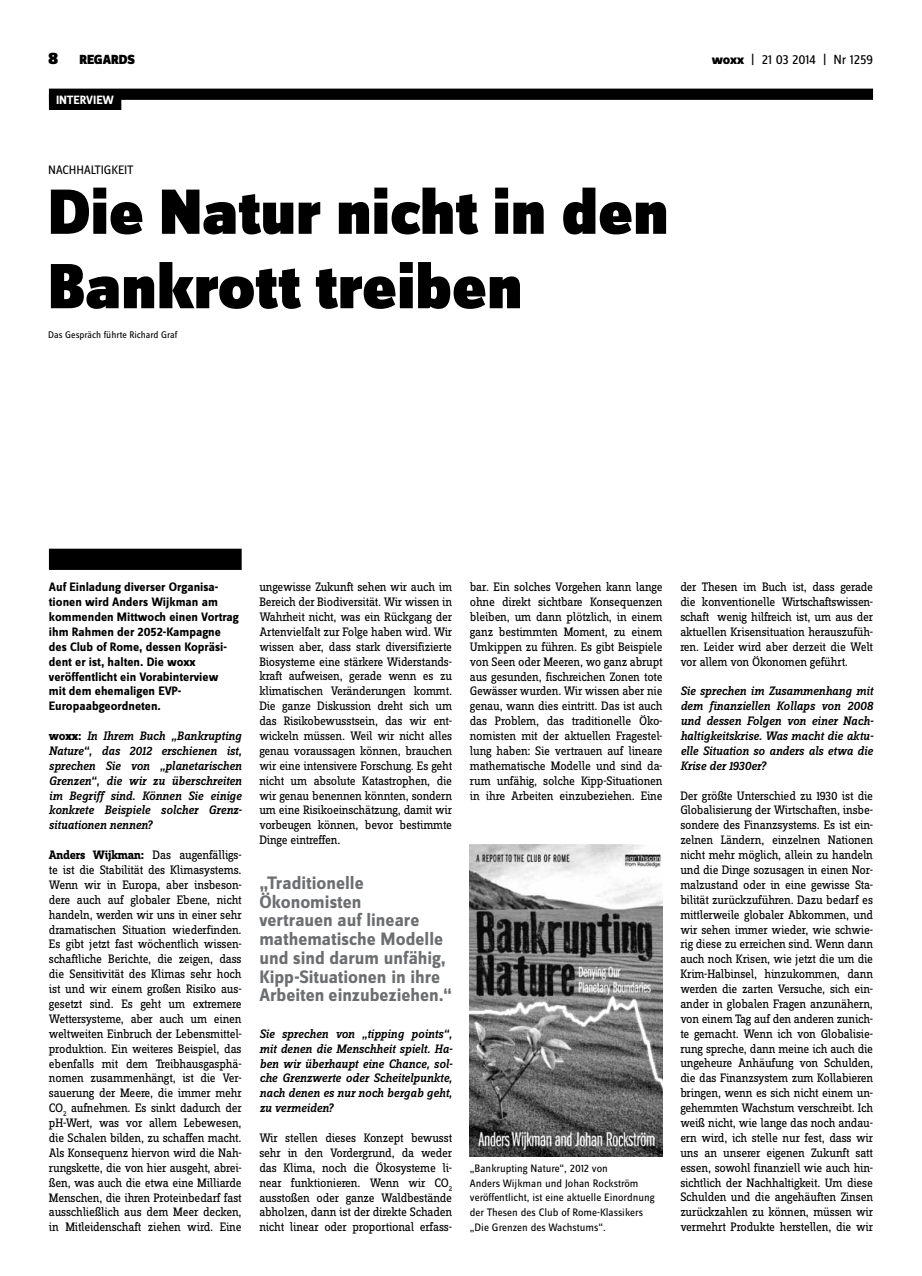
<style>
.page{position:relative;width:922px;height:1276px;background:#fff}
.page>*{position:absolute;margin:0;border:0;box-sizing:border-box;transform-origin:0 0}
.t1{font:900 66.25px/74.4px "Zine Sans Dis";color:#000}
.t2{font:700 18.75px/18.8px "Zine Sans Dis";color:#6d6e71}
.t3{font:13.75px "Zine Sans Dis";letter-spacing:-.01em;color:#000}
.t4{font:900 13.75px "Zine Sans Dis";letter-spacing:-.01em;color:#000}
.t5{font:12.75px/14.9px "Zine Slab Dis";letter-spacing:-.02em;color:#000;text-align:justify}
.t6{font:italic 500 12.75px/14.9px "Zine Slab Dis";letter-spacing:-.01em;color:#000;text-align:justify}
.t7{font:700 12.75px/14.9px "Zine Sans Dis";color:#000}
.t8{font:12.75px "Zine Sans Dis";color:#000}
.t9{font:700 12.5px "Zine Sans Dis";color:#fff}
.t10{font:11.25px/14.9px "Zine Sans Dis";color:#000}
.t11{font:10px "Zine Sans Dis";color:#000}
.s1{font-size:17.5px}
.s2{font-weight:800}
.s3{font-weight:700;font-style:normal}
.s4{font-weight:700}
</style>
<div class="page">
<div style="left:49px;top:89px;width:823px;height:11px;background:#000"></div>
<div style="left:49px;top:94px;width:72px;height:16px;background:#000"></div>
<div style="left:49px;top:549px;width:192px;height:21px;background:#000"></div>
<img style="left:469px;top:844px;width:193px;height:313px">
<p class="t4" style="left:48px;top:53px;width:88px"><span class="s1">8</span> REGARDS</p>
<p class="t3" style="left:711px;top:53px;width:163px"><span class="s2">woxx</span> | 21 03 2014 | Nr 1259</p>
<p class="t9" style="left:56px;top:93px;width:60px">INTERVIEW</p>
<p class="t8" style="left:48px;top:163px;width:87px">NACHHALTIGKEIT</p>
<h1 class="t1" style="left:48px;top:179px;width:622px">Die Natur nicht in den<br>Bankrott treiben</h1>
<p class="t11" style="left:48px;top:329px;width:131px">Das Gespräch führte Richard Graf</p>
<p class="t7" style="left:49px;top:580px;width:191px">Auf Einladung diverser Organisa&shy;tionen wird Anders Wijkman am kommenden Mittwoch einen Vortrag ihm Rahmen der 2052-Kampagne des Club of Rome, dessen Kopräsi&shy;dent er ist, halten. Die woxx veröffentlicht ein Vorabinterview<br>mit dem ehemaligen EVP-<br>Europaabgeordneten.</p>
<p class="t6" style="left:49px;top:728px;width:194px"><span class="s3">woxx:</span> In Ihrem Buch „Bankrupting Nature“, das 2012 erschienen ist, sprechen Sie von „planetarischen Grenzen“, die wir zu überschreiten im Begriff sind. Können Sie einige konkrete Beispiele solcher Grenz&shy;situationen nennen?</p>
<p class="t5" style="left:49px;top:848px;width:194px"><span class="s4">Anders Wijkman:</span> Das augenfälligs&shy;te ist die Stabilität des Klimasystems.<br>Wenn wir in Europa, aber insbeson&shy;dere auch auf globaler Ebene, nicht handeln, werden wir uns in einer sehr dramatischen Situation wiederfinden.<br>Es gibt jetzt fast wöchentlich wissen&shy;schaftliche Berichte, die zeigen, dass die Sensitivität des Klimas sehr hoch ist und wir einem großen Risiko aus&shy;gesetzt sind. Es geht um extremere Wettersysteme, aber auch um einen weltweiten Einbruch der Lebensmittel&shy;produktion. Ein weiteres Beispiel, das ebenfalls mit dem Treibhausgasphä&shy;nomen zusammenhängt, ist die Ver&shy;sauerung der Meere, die immer mehr CO<sub>2</sub> aufnehmen. Es sinkt dadurch der pH-Wert, was vor allem Lebewesen, die Schalen bilden, zu schaffen macht.<br>Als Konsequenz hiervon wird die Nah&shy;rungskette, die von hier ausgeht, abrei&shy;ßen, was auch die etwa eine Milliarde Menschen, die ihren Proteinbedarf fast ausschließlich aus dem Meer decken, in Mitleidenschaft ziehen wird. Eine</p>
<p class="t5" style="left:259px;top:580px;width:194px">ungewisse Zukunft sehen wir auch im Bereich der Biodiversität. Wir wissen in Wahrheit nicht, was ein Rückgang der Artenvielfalt zur Folge haben wird. Wir wissen aber, dass stark diversifizierte Biosysteme eine stärkere Widerstands&shy;kraft aufweisen, gerade wenn es zu klimatischen Veränderungen kommt.<br>Die ganze Diskussion dreht sich um das Risikobewusstsein, das wir ent&shy;wickeln müssen. Weil wir nicht alles genau voraussagen können, brauchen wir eine intensivere Forschung. Es geht nicht um absolute Katastrophen, die wir genau benennen könnten, sondern um eine Risikoeinschätzung, damit wir vorbeugen können, bevor bestimmte Dinge eintreffen.</p>
<h2 class="t2" style="left:259px;top:874px;width:194px">„Traditionelle<br>Ökonomisten<br>vertrauen auf lineare mathematische Modelle und sind darum unfähig,<br>Kipp-Situationen in ihre<br>Arbeiten einzubeziehen.“</h2>
<p class="t6" style="left:259px;top:1026px;width:194px">Sie sprechen von „tipping points“, mit denen die Menschheit spielt. Ha&shy;ben wir überhaupt eine Chance, sol&shy;che Grenzwerte oder Scheitelpunkte, nach denen es nur noch bergab geht, zu vermeiden?</p>
<p class="t5" style="left:259px;top:1131px;width:194px">Wir stellen dieses Konzept bewusst sehr in den Vordergrund, da weder das Klima, noch die Ökosysteme li&shy;near funktionieren. Wenn wir CO<sub>2 </sub>ausstoßen oder ganze Waldbestände abholzen, dann ist der direkte Schaden nicht linear oder proportional erfass-</p>
<p class="t5" style="left:469px;top:580px;width:194px">bar. Ein solches Vorgehen kann lange ohne direkt sichtbare Konsequenzen bleiben, um dann plötzlich, in einem ganz bestimmten Moment, zu einem Umkippen zu führen. Es gibt Beispiele von Seen oder Meeren, wo ganz abrupt aus gesunden, fischreichen Zonen tote Gewässer wurden. Wir wissen aber nie genau, wann dies eintritt. Das ist auch das Problem, das traditionelle Öko&shy;nomisten mit der aktuellen Fragestel&shy;lung haben: Sie vertrauen auf lineare mathematische Modelle und sind da&shy;rum unfähig, solche Kipp-Situationen in ihre Arbeiten einzubeziehen. Eine</p>
<p class="t5" style="left:680px;top:580px;width:194px">der Thesen im Buch ist, dass gerade die konventionelle Wirtschaftswissen&shy;schaft wenig hilfreich ist, um aus der aktuellen Krisensituation herauszufüh&shy;ren. Leider wird aber derzeit die Welt vor allem von Ökonomen geführt.</p>
<p class="t6" style="left:680px;top:684px;width:194px">Sie sprechen im Zusammenhang mit dem finanziellen Kollaps von 2008 und dessen Folgen von einer Nach&shy;haltigkeitskrise. Was macht die aktu&shy;elle Situation so anders als etwa die Krise der 1930er?</p>
<p class="t5" style="left:680px;top:788px;width:194px">Der größte Unterschied zu 1930 ist die Globalisierung der Wirtschaften, insbe&shy;sondere des Finanzsystems. Es ist ein&shy;zelnen Ländern, einzelnen Nationen nicht mehr möglich, allein zu handeln und die Dinge sozusagen in einen Nor&shy;malzustand oder in eine gewisse Sta&shy;bilität zurückzuführen. Dazu bedarf es mittlerweile globaler Abkommen, und wir sehen immer wieder, wie schwie&shy;rig diese zu erreichen sind. Wenn dann auch noch Krisen, wie jetzt die um die Krim-Halbinsel, hinzukommen, dann werden die zarten Versuche, sich ein&shy;ander in globalen Fragen anzunähern, von einem Tag auf den anderen zunich&shy;te gemacht. Wenn ich von Globalisie&shy;rung spreche, dann meine ich auch die ungeheure Anhäufung von Schulden, die das Finanzsystem zum Kollabieren bringen, wenn es sich nicht einem un&shy;gehemmten Wachstum verschreibt. Ich weiß nicht, wie lange das noch andau&shy;ern wird, ich stelle nur fest, dass wir uns an unserer eigenen Zukunft satt essen, sowohl finanziell wie auch hin&shy;sichtlich der Nachhaltigkeit. Um diese Schulden und die angehäuften Zinsen zurückzahlen zu können, müssen wir vermehrt Produkte herstellen, die wir</p>
<p class="t10" style="left:469px;top:1161px;width:186px">„Bankrupting Nature“, 2012 von<br>Anders Wijkman und Johan Rockström veröffentlicht, ist eine aktuelle Einordnung der Thesen des Club of Rome-Klassikers „Die Grenzen des Wachstums“.</p>
</div>
